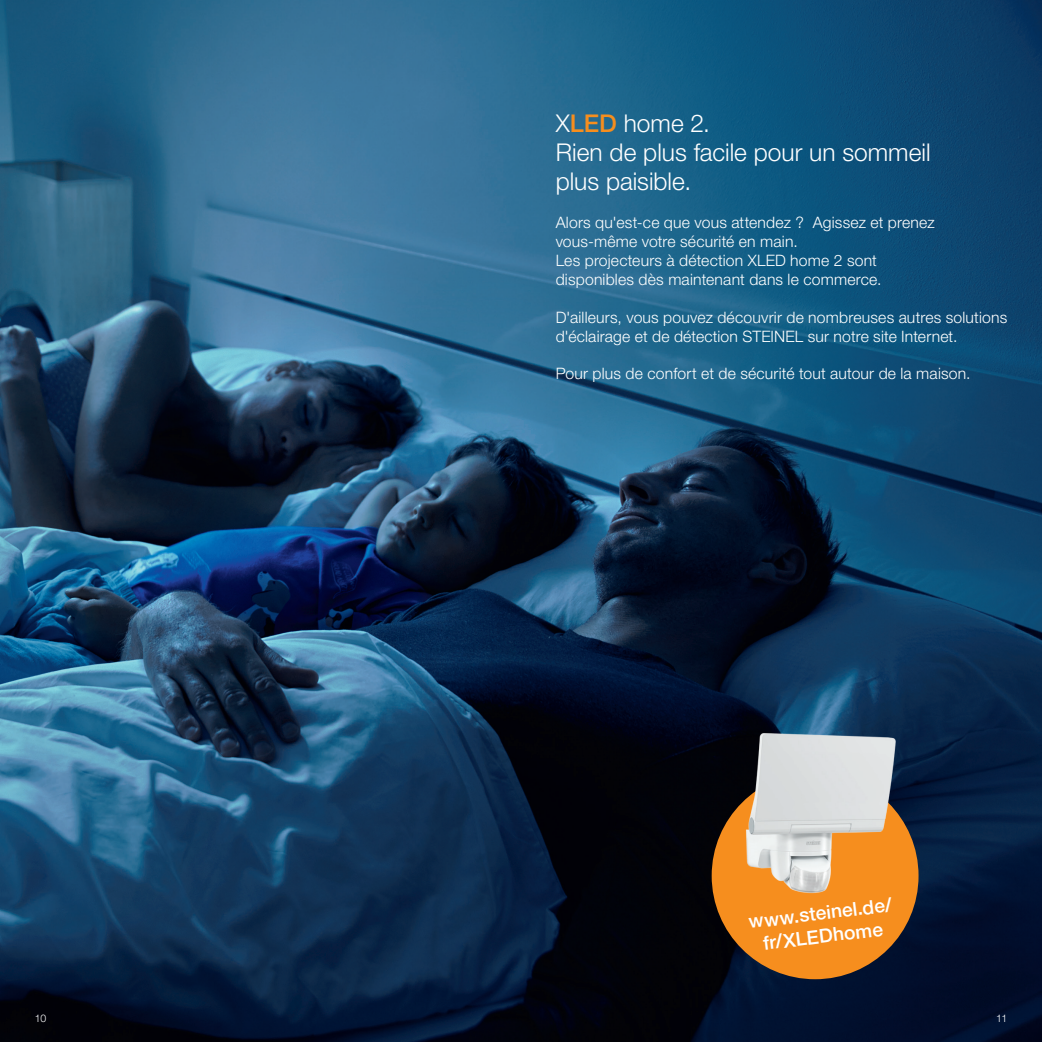
<style>
.page{position:relative;width:1042px;height:1042px;background:#fff}
.page>*{position:absolute;margin:0;border:0;box-sizing:border-box;transform-origin:0 0}
.t1{font:300 24.5px/29.4px "Helvetica Neue LTW1 G";color:#fff}
.t2{font:500 19.25px/23.1px "Helvetica Neue LTW1 G";color:#fff;text-align:center}
.t3{font:300 15.75px/18.9px "Helvetica Neue LTW1 G";letter-spacing:.01em;color:#fff}
.t4{font:300 10.5px "Helvetica Neue LTW1 G";color:#fff}
.s1{font-weight:500;color:#f68e1e}
</style>
<div class="page">
<img style="left:0;top:0;width:1042px;height:1042px">
<div style="left:712px;top:772px;width:206px;height:207px;background:#f68e1e;border-radius:50%"></div>
<img style="left:652px;top:716px;width:258px;height:236px">
<h1 class="t1" style="left:556px;top:108px;width:376px">X<span class="s1">LED</span> home 2.<br>Rien de plus facile pour un sommeil plus paisible.</h1>
<p class="t3" style="left:556px;top:213px;width:380px">Alors qu'est-ce que vous attendez ? Agissez et prenez vous-même votre sécurité en main.<br>Les projecteurs à détection XLED home 2 sont disponibles dès maintenant dans le commerce.</p>
<p class="t3" style="left:556px;top:308px;width:453px">D'ailleurs, vous pouvez découvrir de nombreuses autres solutions d'éclairage et de détection STEINEL sur notre site Internet.</p>
<p class="t3" style="left:556px;top:364px;width:416px">Pour plus de confort et de sécurité tout autour de la maison.</p>
<p class="t2" style="left:747px;top:910px;width:145px;rotate:-7deg">www.steinel.de/ fr/XLEDhome</p>
<p class="t4" style="left:35px;top:1012px;width:13px">10</p>
<p class="t4" style="left:996px;top:1012px;width:12px">11</p>
</div>
